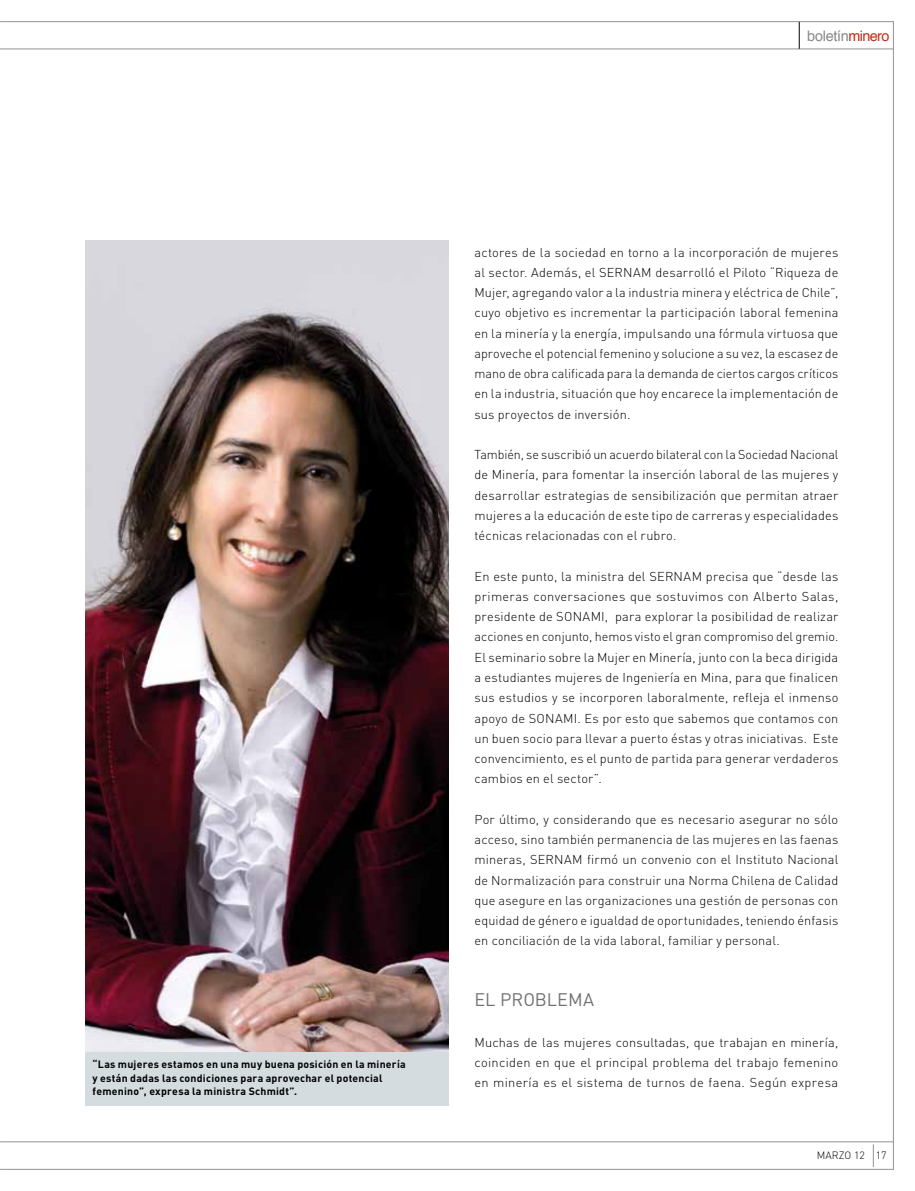
<style>
.page{position:relative;width:915px;height:1191px;background:#fff}
.page>*{position:absolute;margin:0;border:0;box-sizing:border-box;transform-origin:0 0}
.t1{font:18px "DIN";color:#707172}
.t2{font:14.4px "Helvetica";letter-spacing:-.03em;color:#87888a}
.t3{font:300 12.75px/20.2px "DIN";letter-spacing:.015em;color:#000;text-align:justify}
.t4{font:700 10.5px/13.5px "DIN";letter-spacing:.025em;color:#000}
.t5{font:300 10.5px "DIN";color:#000}
.s1{color:#c22c16}
</style>
<div class="page">
<hr style="left:0;top:49px;width:893px;height:1px;background:#929395">
<hr style="left:0;top:1141px;width:893px;height:1px;background:#929395">
<svg style="left:872px;top:1144px;width:1px;height:23px"></svg>
<svg style="left:798px;top:22px;width:1px;height:27px"></svg>
<img style="left:85px;top:241px;width:364px;height:811px">
<div style="left:85px;top:1052px;width:364px;height:54px;background:#d4dce0"></div>
<p class="t2" style="left:806px;top:25px;width:84px">boletín<span class="s1">minero</span></p>
<p class="t4" style="left:92px;top:1057px;width:314px">“Las mujeres estamos en una muy buena posición en la minería y están dadas las condiciones para aprovechar el potencial femenino”, expresa la ministra Schmidt”.</p>
<p class="t3" style="left:474px;top:242px;width:365px">actores de la sociedad en torno a la incorporación de mujeres al sector. Además, el SERNAM desarrolló el Piloto “Riqueza de Mujer, agregando valor a la industria minera y eléctrica de Chile”, cuyo objetivo es incrementar la participación laboral femenina en la minería y la energía, impulsando una fórmula virtuosa que aproveche el potencial femenino y solucione a su vez, la escasez de mano de obra calificada para la demanda de ciertos cargos críticos en la industria, situación que hoy encarece la implementación de sus proyectos de inversión.</p>
<p class="t3" style="left:474px;top:444px;width:365px">También, se suscribió un acuerdo bilateral con la Sociedad Nacional de Minería, para fomentar la inserción laboral de las mujeres y desarrollar estrategias de sensibilización que permitan atraer mujeres a la educación de este tipo de carreras y especialidades técnicas relacionadas con el rubro.</p>
<p class="t3" style="left:474px;top:566px;width:365px">En este punto, la ministra del SERNAM precisa que “desde las primeras conversaciones que sostuvimos con Alberto Salas, presidente de SONAMI, para explorar la posibilidad de realizar acciones en conjunto, hemos visto el gran compromiso del gremio.<br>El seminario sobre la Mujer en Minería, junto con la beca dirigida a estudiantes mujeres de Ingeniería en Mina, para que finalicen sus estudios y se incorporen laboralmente, refleja el inmenso apoyo de SONAMI. Es por esto que sabemos que contamos con un buen socio para llevar a puerto éstas y otras iniciativas. Este convencimiento, es el punto de partida para generar verdaderos cambios en el sector”.</p>
<p class="t3" style="left:474px;top:809px;width:365px">Por último, y considerando que es necesario asegurar no sólo acceso, sino también permanencia de las mujeres en las faenas mineras, SERNAM firmó un convenio con el Instituto Nacional de Normalización para construir una Norma Chilena de Calidad que asegure en las organizaciones una gestión de personas con equidad de género e igualdad de oportunidades, teniendo énfasis en conciliación de la vida laboral, familiar y personal.</p>
<h1 class="t1" style="left:474px;top:988px;width:121px">EL PROBLEMA</h1>
<p class="t3" style="left:474px;top:1031px;width:365px">Muchas de las mujeres consultadas, que trabajan en minería, coinciden en que el principal problema del trabajo femenino en minería es el sistema de turnos de faena. Según expresa</p>
<p class="t5" style="left:816px;top:1148px;width:71px">MARZO 12 17</p>
</div>
